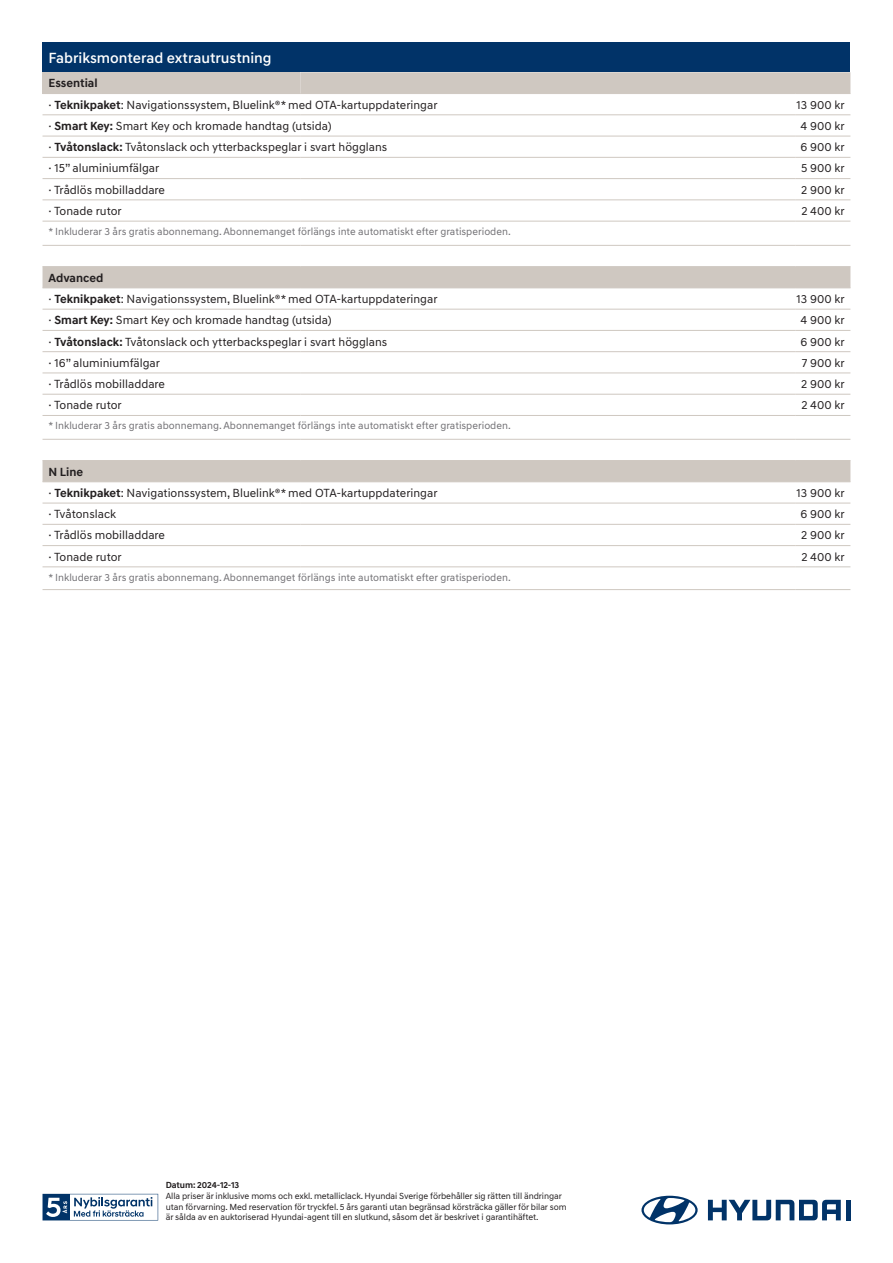
<style>
.page{position:relative;width:893px;height:1263px;background:#fff}
.page>*{position:absolute;margin:0;border:0;box-sizing:border-box;transform-origin:0 0}
.Normal{font:500 15px "Hyundai Sans Text";color:#fff}
.t1{font:12px "Hyundai Sans Text";color:#231f20}
.t2{font:700 12px "Hyundai Sans Text";color:#231f20}
.t3{font:10.5px "Hyundai Sans Text";color:#717074}
.t4{font:9px/10.8px "Hyundai Sans Text";letter-spacing:-.01em;color:#231f20}
.t5{font:700 9px "Hyundai Sans Text";letter-spacing:-.01em;color:#231f20}
.s1{font-weight:700}
</style>
<div class="page">
<svg style="left:708px;top:1200px;width:133px;height:20px"></svg>
<div style="left:845px;top:1200px;width:5px;height:20px;background:#013368"></div>
<svg style="left:641px;top:1196px;width:57px;height:28px"></svg>
<svg style="left:43px;top:1194px;width:115px;height:26px"></svg>
<div style="left:43px;top:43px;width:807px;height:29px;background:#013368"></div>
<svg style="left:43px;top:72px;width:807px;height:409px"></svg>
<hr style="left:795px;top:415px;width:55px;height:1px;background:#cdc8c1">
<hr style="left:795px;top:439px;width:55px;height:1px;background:#cdc8c1">
<hr style="left:795px;top:567px;width:55px;height:1px;background:#cdc8c1">
<hr style="left:795px;top:589px;width:55px;height:1px;background:#cdc8c1">
<hr style="left:43px;top:415px;width:257px;height:1px;background:#cfc8c1">
<hr style="left:300px;top:415px;width:495px;height:1px;background:#cfc8c1">
<hr style="left:43px;top:439px;width:257px;height:1px;background:#cfc8c1">
<hr style="left:300px;top:439px;width:495px;height:1px;background:#cfc8c1">
<hr style="left:43px;top:567px;width:257px;height:1px;background:#cfc8c1">
<hr style="left:300px;top:567px;width:495px;height:1px;background:#cfc8c1">
<hr style="left:43px;top:589px;width:257px;height:1px;background:#cfc8c1">
<hr style="left:300px;top:589px;width:495px;height:1px;background:#cfc8c1">
<hr style="left:43px;top:93px;width:257px;height:1px;background:#cfc8c1">
<hr style="left:43px;top:115px;width:257px;height:1px;background:#cfc8c1">
<hr style="left:300px;top:115px;width:495px;height:1px;background:#cfc8c1">
<hr style="left:43px;top:136px;width:257px;height:1px;background:#cfc8c1">
<hr style="left:300px;top:136px;width:495px;height:1px;background:#cfc8c1">
<hr style="left:43px;top:157px;width:257px;height:1px;background:#cfc8c1">
<hr style="left:300px;top:157px;width:495px;height:1px;background:#cfc8c1">
<hr style="left:43px;top:178px;width:257px;height:1px;background:#cfc8c1">
<hr style="left:300px;top:178px;width:495px;height:1px;background:#cfc8c1">
<hr style="left:43px;top:200px;width:257px;height:1px;background:#cfc8c1">
<hr style="left:300px;top:200px;width:495px;height:1px;background:#cfc8c1">
<hr style="left:43px;top:288px;width:257px;height:1px;background:#cfc8c1">
<hr style="left:300px;top:288px;width:495px;height:1px;background:#cfc8c1">
<hr style="left:43px;top:309px;width:257px;height:1px;background:#cfc8c1">
<hr style="left:300px;top:309px;width:495px;height:1px;background:#cfc8c1">
<hr style="left:43px;top:330px;width:257px;height:1px;background:#cfc8c1">
<hr style="left:300px;top:330px;width:495px;height:1px;background:#cfc8c1">
<hr style="left:43px;top:373px;width:257px;height:1px;background:#cfc8c1">
<hr style="left:300px;top:373px;width:495px;height:1px;background:#cfc8c1">
<hr style="left:43px;top:394px;width:257px;height:1px;background:#cfc8c1">
<hr style="left:300px;top:394px;width:495px;height:1px;background:#cfc8c1">
<hr style="left:43px;top:481px;width:257px;height:1px;background:#cfc8c1">
<hr style="left:300px;top:481px;width:495px;height:1px;background:#cfc8c1">
<hr style="left:43px;top:524px;width:257px;height:1px;background:#cfc8c1">
<hr style="left:300px;top:524px;width:495px;height:1px;background:#cfc8c1">
<hr style="left:43px;top:545px;width:257px;height:1px;background:#cfc8c1">
<hr style="left:300px;top:545px;width:495px;height:1px;background:#cfc8c1">
<hr style="left:300px;top:93px;width:495px;height:1px;background:#cfc8c1">
<hr style="left:795px;top:93px;width:55px;height:1px;background:#cfc8c1">
<hr style="left:795px;top:115px;width:55px;height:1px;background:#cfc8c1">
<hr style="left:795px;top:136px;width:55px;height:1px;background:#cfc8c1">
<hr style="left:795px;top:157px;width:55px;height:1px;background:#cfc8c1">
<hr style="left:795px;top:178px;width:55px;height:1px;background:#cfc8c1">
<hr style="left:795px;top:200px;width:55px;height:1px;background:#cfc8c1">
<hr style="left:795px;top:288px;width:55px;height:1px;background:#cfc8c1">
<hr style="left:795px;top:309px;width:55px;height:1px;background:#cfc8c1">
<hr style="left:795px;top:330px;width:55px;height:1px;background:#cfc8c1">
<hr style="left:795px;top:373px;width:55px;height:1px;background:#cfc8c1">
<hr style="left:795px;top:394px;width:55px;height:1px;background:#cfc8c1">
<hr style="left:795px;top:481px;width:55px;height:1px;background:#cfc8c1">
<hr style="left:795px;top:524px;width:55px;height:1px;background:#cfc8c1">
<hr style="left:795px;top:545px;width:55px;height:1px;background:#cfc8c1">
<hr style="left:43px;top:221px;width:257px;height:1px;background:#cfc8c1">
<hr style="left:300px;top:221px;width:495px;height:1px;background:#cfc8c1">
<hr style="left:43px;top:245px;width:257px;height:1px;background:#cfc8c1">
<hr style="left:300px;top:245px;width:495px;height:1px;background:#cfc8c1">
<hr style="left:795px;top:221px;width:55px;height:1px;background:#cfc8c1">
<hr style="left:795px;top:245px;width:55px;height:1px;background:#cfc8c1">
<hr style="left:43px;top:266px;width:257px;height:1px;background:#cfc8c1">
<hr style="left:300px;top:266px;width:495px;height:1px;background:#cfc8c1">
<hr style="left:43px;top:460px;width:257px;height:1px;background:#cfc8c1">
<hr style="left:300px;top:460px;width:495px;height:1px;background:#cfc8c1">
<hr style="left:795px;top:266px;width:55px;height:1px;background:#cfc8c1">
<hr style="left:795px;top:460px;width:55px;height:1px;background:#cfc8c1">
<hr style="left:43px;top:351px;width:257px;height:1px;background:#cfc8c1">
<hr style="left:300px;top:351px;width:495px;height:1px;background:#cfc8c1">
<hr style="left:43px;top:503px;width:257px;height:1px;background:#cfc8c1">
<hr style="left:300px;top:503px;width:495px;height:1px;background:#cfc8c1">
<hr style="left:795px;top:351px;width:55px;height:1px;background:#cfc8c1">
<hr style="left:795px;top:503px;width:55px;height:1px;background:#cfc8c1">
<p class="Normal" style="left:49px;top:49px;width:225px">Fabriksmonterad extrautrustning</p>
<p class="t2" style="left:49px;top:76px;width:51px">Essential</p>
<p class="t1" style="left:49px;top:97px;width:391px">· <span class="s1">Teknikpaket</span>: Navigationssystem, Bluelink®* med OTA-kartuppdateringar</p>
<p class="t1" style="left:797px;top:97px;width:50px">13 900 kr</p>
<p class="t1" style="left:49px;top:119px;width:285px">· <span class="s1">Smart Key:</span> Smart Key och kromade handtag (utsida)</p>
<p class="t1" style="left:800px;top:119px;width:46px">4 900 kr</p>
<p class="t1" style="left:49px;top:140px;width:340px">· <span class="s1">Tvåtonslack:</span> Tvåtonslack och ytterbackspeglar i svart högglans</p>
<p class="t1" style="left:800px;top:140px;width:46px">6 900 kr</p>
<p class="t1" style="left:49px;top:161px;width:112px">· 15” aluminiumfälgar</p>
<p class="t1" style="left:801px;top:161px;width:45px">5 900 kr</p>
<p class="t1" style="left:49px;top:182px;width:118px">· Trådlös mobilladdare</p>
<p class="t1" style="left:801px;top:182px;width:45px">2 900 kr</p>
<p class="t1" style="left:49px;top:204px;width:75px">· Tonade rutor</p>
<p class="t1" style="left:801px;top:204px;width:45px">2 400 kr</p>
<p class="t3" style="left:49px;top:225px;width:464px">* Inkluderar 3 års gratis abonnemang. Abonnemanget förlängs inte automatiskt efter gratisperioden.</p>
<p class="t2" style="left:49px;top:270px;width:56px">Advanced</p>
<p class="t1" style="left:49px;top:292px;width:391px">· <span class="s1">Teknikpaket</span>: Navigationssystem, Bluelink®* med OTA-kartuppdateringar</p>
<p class="t1" style="left:797px;top:292px;width:50px">13 900 kr</p>
<p class="t1" style="left:49px;top:313px;width:285px">· <span class="s1">Smart Key:</span> Smart Key och kromade handtag (utsida)</p>
<p class="t1" style="left:800px;top:313px;width:46px">4 900 kr</p>
<p class="t1" style="left:49px;top:334px;width:340px">· <span class="s1">Tvåtonslack:</span> Tvåtonslack och ytterbackspeglar i svart högglans</p>
<p class="t1" style="left:800px;top:334px;width:46px">6 900 kr</p>
<p class="t1" style="left:49px;top:355px;width:113px">· 16” aluminiumfälgar</p>
<p class="t1" style="left:802px;top:355px;width:45px">7 900 kr</p>
<p class="t1" style="left:49px;top:377px;width:118px">· Trådlös mobilladdare</p>
<p class="t1" style="left:801px;top:377px;width:45px">2 900 kr</p>
<p class="t1" style="left:49px;top:398px;width:75px">· Tonade rutor</p>
<p class="t1" style="left:801px;top:398px;width:45px">2 400 kr</p>
<p class="t3" style="left:49px;top:419px;width:464px">* Inkluderar 3 års gratis abonnemang. Abonnemanget förlängs inte automatiskt efter gratisperioden.</p>
<p class="t2" style="left:49px;top:464px;width:36px">N Line</p>
<p class="t1" style="left:49px;top:486px;width:391px">· <span class="s1">Teknikpaket</span>: Navigationssystem, Bluelink®* med OTA-kartuppdateringar</p>
<p class="t1" style="left:797px;top:486px;width:50px">13 900 kr</p>
<p class="t1" style="left:49px;top:507px;width:69px">· Tvåtonslack</p>
<p class="t1" style="left:800px;top:507px;width:46px">6 900 kr</p>
<p class="t1" style="left:49px;top:528px;width:118px">· Trådlös mobilladdare</p>
<p class="t1" style="left:801px;top:528px;width:45px">2 900 kr</p>
<p class="t1" style="left:49px;top:549px;width:75px">· Tonade rutor</p>
<p class="t1" style="left:801px;top:549px;width:45px">2 400 kr</p>
<p class="t3" style="left:49px;top:571px;width:464px">* Inkluderar 3 års gratis abonnemang. Abonnemanget förlängs inte automatiskt efter gratisperioden.</p>
<p class="t5" style="left:166px;top:1179px;width:75px">Datum: 2024-12-13</p>
<p class="t4" style="left:166px;top:1190px;width:402px">Alla priser är inklusive moms och exkl. metalliclack. Hyundai Sverige förbehåller sig rätten till ändringar utan förvarning. Med reservation för tryckfel. 5 års garanti utan begränsad körsträcka gäller för bilar som är sålda av en auktoriserad Hyundai-agent till en slutkund, såsom det är beskrivet i garantihäftet.</p>
</div>
